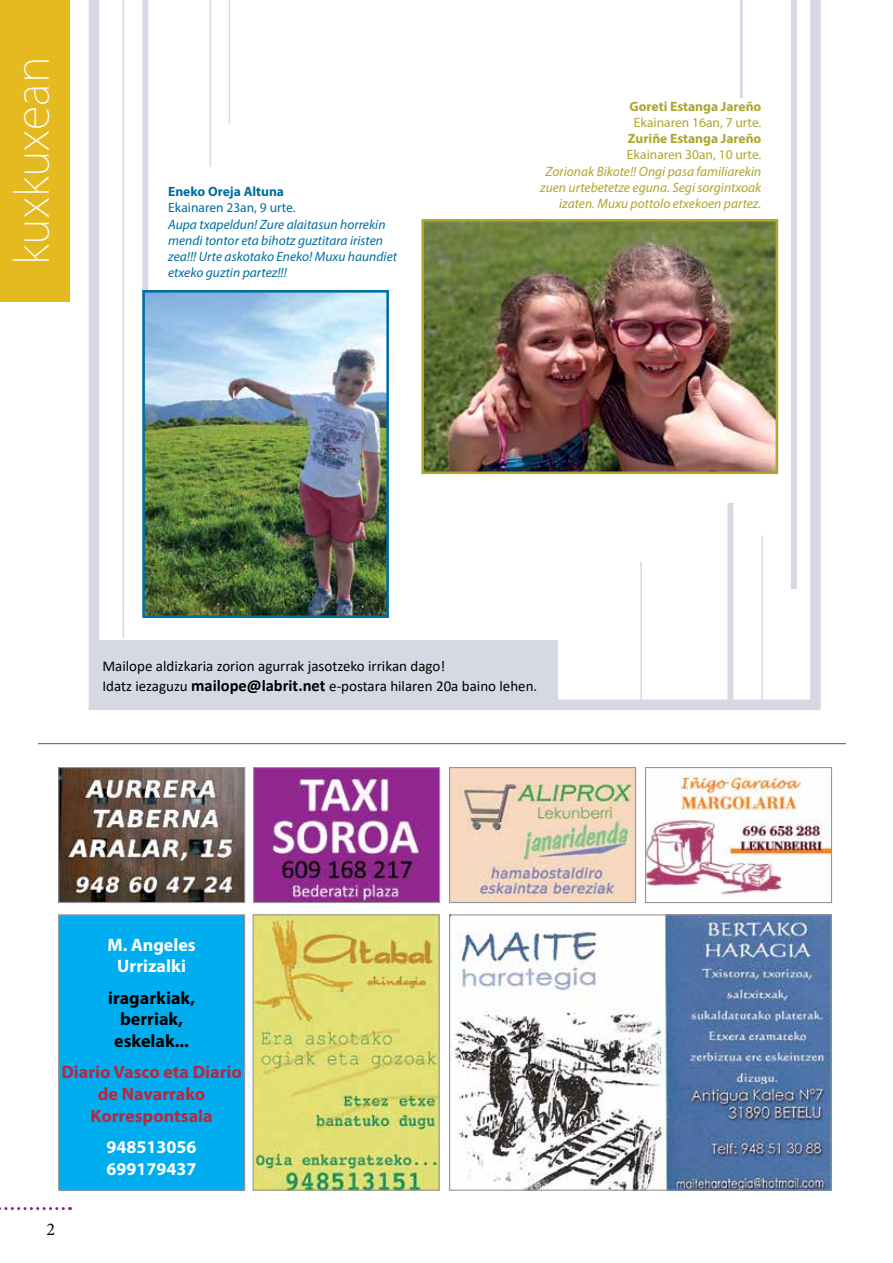
<style>
.page{position:relative;width:893px;height:1263px;background:#fff}
.page>*{position:absolute;margin:0;border:0;box-sizing:border-box;transform-origin:0 0}
.t1{font:200 45px "Koz Go Pr 6 N";color:#fff}
.t2{font:700 18px/21.6px "Myriad Pro";color:#b8283e;text-align:center}
.t3{font:700 18px/21.6px "Myriad Pro";color:#fff;text-align:center}
.t4{font:700 18px/21.6px "Myriad Pro";color:#000;text-align:center}
.t5{font:18px "Minion Pro";color:#000}
.t6{font:15px/19.8px "Calibri";color:#000}
.t7{font:italic 13.5px/16.2px "Myriad Pro";color:#006da0}
.t8{font:italic 13.5px/16.2px "Myriad Pro";color:#aca62c;text-align:right}
.t9{font:13.5px "Myriad Pro";color:#aca62c}
.t10{font:700 13.5px "Myriad Pro";color:#aca62c}
.t11{font:13.5px "Myriad Pro";color:#006da0}
.t12{font:700 13.5px "Myriad Pro";color:#006da0}
.s1{font-weight:700;font-size:16.5px}
</style>
<div class="page">
<svg style="left:0;top:1207px;width:63px;height:3px"></svg>
<svg style="left:89px;top:0;width:732px;height:710px"></svg>
<img style="left:425px;top:223px;width:349px;height:247px">
<div style="left:421px;top:219px;width:357px;height:255px;border:3px solid #aca62c"></div>
<img style="left:146px;top:294px;width:239px;height:320px">
<div style="left:142px;top:290px;width:247px;height:328px;border:3px solid #006da0"></div>
<div style="left:0;top:0;width:69px;height:302px;background:#e5ba21"></div>
<div style="left:90px;top:641px;width:467px;height:69px;background:#d6d9e3"></div>
<img style="left:451px;top:916px;width:379px;height:273px">
<div style="left:449px;top:914px;width:383px;height:277px;border:1px solid #939598"></div>
<img style="left:255px;top:916px;width:183px;height:273px">
<div style="left:253px;top:914px;width:187px;height:277px;border:1px solid #939598"></div>
<div style="left:59px;top:915px;width:186px;height:275px;background:#00aeef"></div>
<div style="left:58px;top:914px;width:187px;height:277px;border:1px solid #939598"></div>
<hr style="left:38px;top:743px;width:808px;height:1px;background:#58595b">
<img style="left:451px;top:769px;width:183px;height:132px">
<div style="left:449px;top:767px;width:187px;height:136px;border:1px solid #939598"></div>
<img style="left:647px;top:769px;width:183px;height:126px">
<div style="left:645px;top:767px;width:187px;height:136px;border:1px solid #939598"></div>
<img style="left:60px;top:769px;width:183px;height:132px">
<div style="left:58px;top:767px;width:187px;height:136px;border:1px solid #939598"></div>
<img style="left:255px;top:769px;width:183px;height:132px">
<div style="left:253px;top:767px;width:187px;height:136px;border:1px solid #939598"></div>
<h1 class="t1" style="left:7px;top:265px;width:210px;rotate:-90deg">kuxkuxean</h1>
<p class="t12" style="left:168px;top:183px;width:117px">Eneko Oreja Altuna</p>
<p class="t11" style="left:168px;top:199px;width:129px">Ekainaren 23an, 9 urte.</p>
<p class="t7" style="left:168px;top:216px;width:230px">Aupa txapeldun! Zure alaitasun horrekin mendi tontor eta bihotz guztitara iristen zea!!! Urte askotako Eneko! Muxu haundiet etxeko guztin partez!!!</p>
<p class="t10" style="left:629px;top:97px;width:133px">Goreti Estanga Jareño</p>
<p class="t9" style="left:634px;top:114px;width:129px">Ekainaren 16an, 7 urte.</p>
<p class="t10" style="left:628px;top:130px;width:135px">Zuriñe Estanga Jareño</p>
<p class="t9" style="left:627px;top:146px;width:136px">Ekainaren 30an, 10 urte.</p>
<p class="t8" style="left:540px;top:163px;width:223px">Zorionak Bikote!! Ongi pasa familiarekin zuen urtebetetze eguna. Segi sorgintxoak izaten. Muxu pottolo etxekoen partez.</p>
<p class="t6" style="left:102px;top:656px;width:436px">Mailope aldizkaria zorion agurrak jasotzeko irrikan dago!<br>Idatz iezaguzu <span class="s1">mailope@labrit.net</span> e-postara hilaren 20a baino lehen.</p>
<h2 class="t3" style="left:108px;top:933px;width:90px">M. Angeles<br>Urrizalki</h2>
<h2 class="t4" style="left:108px;top:986px;width:88px">iragarkiak, berriak, eskelak...</h2>
<h2 class="t2" style="left:61px;top:1061px;width:182px">Diario Vasco eta Diario de Navarrako<br>Korrespontsala</h2>
<h2 class="t3" style="left:107px;top:1135px;width:91px;text-align:left">948513056<br>699179437</h2>
<h2 class="t5" style="left:47px;top:1217px;width:10px">2</h2>
</div>
